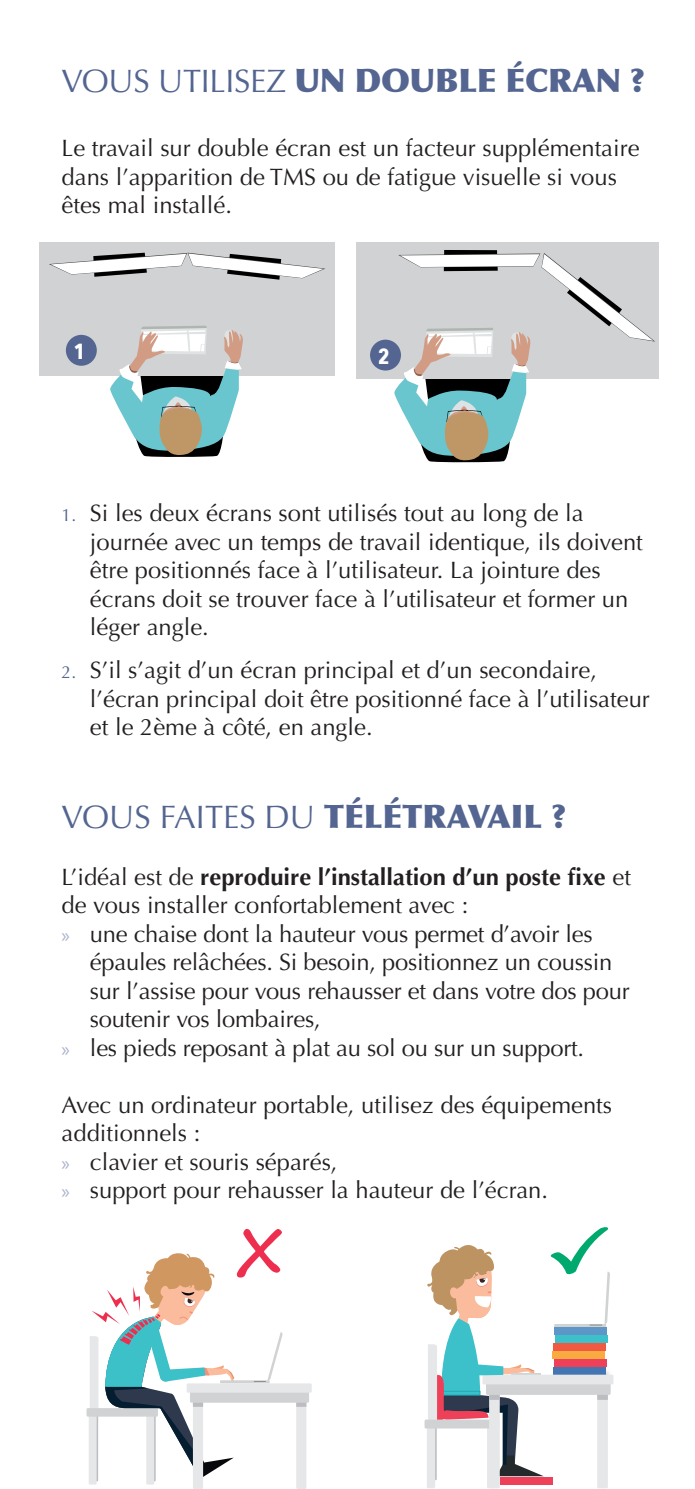
<style>
.page{position:relative;width:695px;height:1489px;background:#fff}
.page>*{position:absolute;margin:0;border:0;box-sizing:border-box;transform-origin:0 0}
.t1{font:900 32.5px "Optima";letter-spacing:-.01em;color:#536590}
.t2{font:32.5px "Optima";color:#536590}
.t3{font:23.75px/28.5px "Optima";color:#231f20}
.t4{font:700 21.75px "Avenir Next Condensed";color:#fff}
.s1{font-weight:400}
.s2{font-size:17.5px;color:#536590}
.s3{font-weight:900}
.s4{font-weight:700}
.s5{font-family:"Myriad Pro";font-size:20px;color:#abb0ca}
</style>
<div class="page">
<div style="left:40px;top:243px;width:294px;height:133px;background:#d1d2d4"></div>
<svg style="left:110px;top:326px;width:133px;height:131px"></svg>
<svg style="left:49px;top:253px;width:276px;height:27px"></svg>
<div style="left:66px;top:335px;width:31px;height:31px;background:#536590;border-radius:50%"></div>
<div style="left:356px;top:243px;width:303px;height:136px;background:#d1d2d4"></div>
<svg style="left:394px;top:250px;width:261px;height:213px"></svg>
<div style="left:370px;top:339px;width:31px;height:31px;background:#536590;border-radius:50%"></div>
<div style="left:89px;top:1412px;width:8px;height:72px;background:#e6e7e9"></div>
<div style="left:146px;top:1412px;width:8px;height:72px;background:#e6e7e9"></div>
<div style="left:86px;top:1407px;width:72px;height:9px;background:#d1d2d4"></div>
<div style="left:193px;top:1388px;width:10px;height:100px;background:#e6e7e9"></div>
<div style="left:296px;top:1388px;width:10px;height:100px;background:#e6e7e9"></div>
<svg style="left:296px;top:1402px;width:10px;height:4px"></svg>
<div style="left:190px;top:1390px;width:119px;height:12px;background:#d1d2d4;border-radius:2px"></div>
<div style="left:186px;top:1383px;width:125px;height:9px;background:#e6e7e9"></div>
<svg style="left:90px;top:1229px;width:193px;height:252px"></svg>
<div style="left:428px;top:1422px;width:8px;height:57px;background:#c3c4c6"></div>
<div style="left:427px;top:1423px;width:8px;height:64px;background:#e6e7e9"></div>
<div style="left:487px;top:1423px;width:8px;height:64px;background:#e6e7e9"></div>
<div style="left:424px;top:1419px;width:75px;height:9px;background:#d1d2d4"></div>
<div style="left:489px;top:1380px;width:10px;height:107px;background:#e6e7e9"></div>
<div style="left:597px;top:1380px;width:10px;height:107px;background:#e6e7e9"></div>
<div style="left:482px;top:1374px;width:131px;height:10px;background:#e6e7e9"></div>
<svg style="left:426px;top:1227px;width:184px;height:248px"></svg>
<div style="left:500px;top:1476px;width:52px;height:8px;background:#ee4058"></div>
<div style="left:554px;top:1327px;width:52px;height:7px;background:#5f96c8"></div>
<h1 class="t1" style="left:62px;top:61px;width:584px"><span class="s1">VOUS UTILISEZ</span> UN DOUBLE ÉCRAN ?</h1>
<p class="t3" style="left:62px;top:134px;width:579px">Le travail sur double écran est un facteur supplémentaire dans l’apparition de TMS ou de fatigue visuelle si vous êtes mal installé.</p>
<p class="t4" style="left:74px;top:338px;width:13px">1</p>
<p class="t4" style="left:378px;top:343px;width:13px">2</p>
<p class="t3" style="left:90px;top:499px;width:554px;text-indent:-28px"><span class="s2">1.</span> Si les deux écrans sont utilisés tout au long de la journée avec un temps de travail identique, ils doivent être positionnés face à l’utilisateur. La jointure des écrans doit se trouver face à l’utilisateur et former un léger angle.</p>
<p class="t3" style="left:90px;top:656px;width:561px;text-indent:-28px"><span class="s2">2.</span> S’il s’agit d’un écran principal et d’un secondaire, l’écran principal doit être positionné face à l’utilisateur et le 2ème à côté, en angle.</p>
<h1 class="t2" style="left:62px;top:797px;width:505px">VOUS FAITES DU <span class="s3">TÉLÉTRAVAIL ?</span></h1>
<p class="t3" style="left:62px;top:862px;width:570px">L’idéal est de <span class="s4">reproduire l’installation d’un poste fixe</span> et de vous installer confortablement avec :<br><span class="s5">»</span> une chaise dont la hauteur vous permet d’avoir les</p>
<p class="t3" style="left:90px;top:948px;width:524px">épaules relâchées. Si besoin, positionnez un coussin</p>
<p class="t3" style="left:90px;top:976px;width:541px">sur l’assise pour vous rehausser et dans votre dos pour</p>
<p class="t3" style="left:90px;top:1005px;width:232px">soutenir vos lombaires,</p>
<p class="t3" style="left:62px;top:1033px;width:524px"><span class="s5">»</span> les pieds reposant à plat au sol ou sur un support.</p>
<p class="t3" style="left:62px;top:1090px;width:552px">Avec un ordinateur portable, utilisez des équipements additionnels :<br><span class="s5">»</span> clavier et souris séparés,<br><span class="s5">»</span> support pour rehausser la hauteur de l’écran.</p>
</div>
